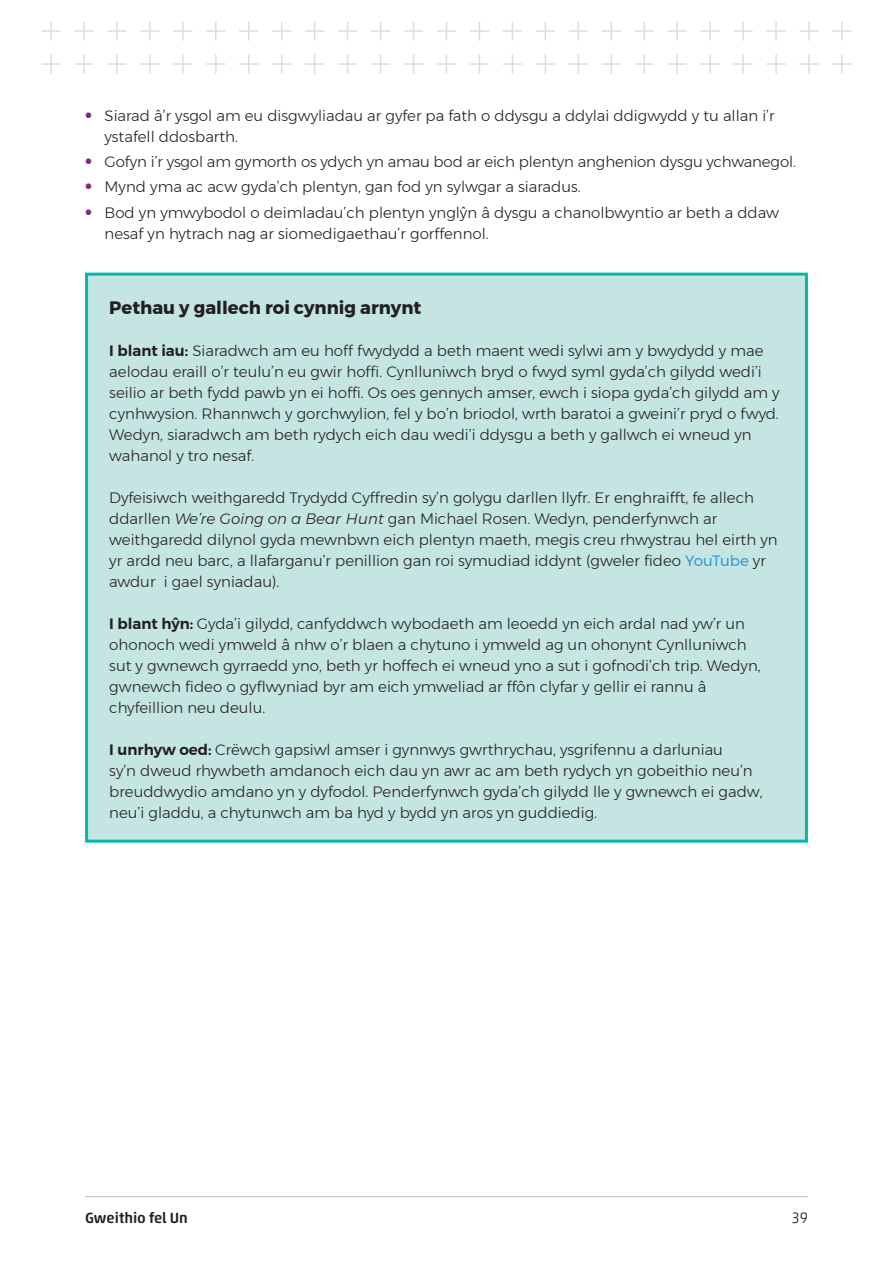
<style>
.page{position:relative;width:893px;height:1263px;background:#fff}
.page>*{position:absolute;margin:0;border:0;box-sizing:border-box;transform-origin:0 0}
.Heading_3__white{font:700 18px "Montserrat";color:#231f20}
.Body{font:300 15px/21px "Montserrat";color:#231f20}
.t1{font:500 15px "Akko Rounded Pro";color:#231f20}
.t2{font:300 15px "Akko Rounded Pro";color:#231f20}
.s1{font-weight:700;font-size:21px;color:#832a7c}
.s2{font-weight:600}
.s3{font-style:italic}
.s4{font-weight:400;color:#359bd6}
</style>
<div class="page">
<hr style="left:85px;top:1196px;width:723px;height:1px;background:#b6bec4">
<svg style="left:42px;top:22px;width:18px;height:18px"></svg>
<svg style="left:536px;top:22px;width:18px;height:18px"></svg>
<svg style="left:306px;top:22px;width:18px;height:18px"></svg>
<svg style="left:800px;top:22px;width:18px;height:18px"></svg>
<svg style="left:174px;top:22px;width:18px;height:18px"></svg>
<svg style="left:668px;top:22px;width:18px;height:18px"></svg>
<svg style="left:437px;top:22px;width:19px;height:18px"></svg>
<svg style="left:108px;top:22px;width:18px;height:18px"></svg>
<svg style="left:602px;top:22px;width:18px;height:18px"></svg>
<svg style="left:371px;top:22px;width:19px;height:18px"></svg>
<svg style="left:240px;top:22px;width:18px;height:18px"></svg>
<svg style="left:734px;top:22px;width:18px;height:18px"></svg>
<svg style="left:503px;top:22px;width:18px;height:18px"></svg>
<svg style="left:75px;top:22px;width:18px;height:18px"></svg>
<svg style="left:569px;top:22px;width:18px;height:18px"></svg>
<svg style="left:339px;top:22px;width:18px;height:18px"></svg>
<svg style="left:833px;top:22px;width:18px;height:18px"></svg>
<svg style="left:207px;top:22px;width:18px;height:18px"></svg>
<svg style="left:701px;top:22px;width:18px;height:18px"></svg>
<svg style="left:470px;top:22px;width:18px;height:18px"></svg>
<svg style="left:141px;top:22px;width:18px;height:18px"></svg>
<svg style="left:635px;top:22px;width:18px;height:18px"></svg>
<svg style="left:404px;top:22px;width:19px;height:18px"></svg>
<svg style="left:273px;top:22px;width:18px;height:18px"></svg>
<svg style="left:767px;top:22px;width:18px;height:18px"></svg>
<svg style="left:42px;top:55px;width:18px;height:18px"></svg>
<svg style="left:536px;top:55px;width:18px;height:18px"></svg>
<svg style="left:306px;top:55px;width:18px;height:18px"></svg>
<svg style="left:800px;top:55px;width:18px;height:18px"></svg>
<svg style="left:174px;top:55px;width:18px;height:18px"></svg>
<svg style="left:668px;top:55px;width:18px;height:18px"></svg>
<svg style="left:437px;top:55px;width:19px;height:18px"></svg>
<svg style="left:108px;top:55px;width:18px;height:18px"></svg>
<svg style="left:602px;top:55px;width:18px;height:18px"></svg>
<svg style="left:371px;top:55px;width:19px;height:18px"></svg>
<svg style="left:240px;top:55px;width:18px;height:18px"></svg>
<svg style="left:734px;top:55px;width:18px;height:18px"></svg>
<svg style="left:503px;top:55px;width:18px;height:18px"></svg>
<svg style="left:75px;top:55px;width:18px;height:18px"></svg>
<svg style="left:569px;top:55px;width:18px;height:18px"></svg>
<svg style="left:339px;top:55px;width:18px;height:18px"></svg>
<svg style="left:833px;top:55px;width:18px;height:18px"></svg>
<svg style="left:207px;top:55px;width:18px;height:18px"></svg>
<svg style="left:701px;top:55px;width:18px;height:18px"></svg>
<svg style="left:470px;top:55px;width:18px;height:18px"></svg>
<svg style="left:141px;top:55px;width:18px;height:18px"></svg>
<svg style="left:635px;top:55px;width:18px;height:18px"></svg>
<svg style="left:404px;top:55px;width:19px;height:18px"></svg>
<svg style="left:273px;top:55px;width:18px;height:18px"></svg>
<svg style="left:767px;top:55px;width:18px;height:18px"></svg>
<div style="left:87px;top:274px;width:719px;height:567px;background:#c4e5e2"></div>
<div style="left:85px;top:273px;width:723px;height:570px;border:3px solid #03b9ac"></div>
<p class="Body" style="left:105px;top:105px;width:672px;text-indent:-20px"><span class="s1">•</span> Siarad â’r ysgol am eu disgwyliadau ar gyfer pa fath o ddysgu a ddylai ddigwydd y tu allan i’r ystafell ddosbarth.</p>
<p class="Body" style="left:85px;top:151px;width:712px"><span class="s1">•</span> Gofyn i’r ysgol am gymorth os ydych yn amau bod ar eich plentyn anghenion dysgu ychwanegol.</p>
<p class="Body" style="left:85px;top:176px;width:497px"><span class="s1">•</span> Mynd yma ac acw gyda’ch plentyn, gan fod yn sylwgar a siaradus.</p>
<p class="Body" style="left:105px;top:202px;width:676px;text-indent:-20px"><span class="s1">•</span> Bod yn ymwybodol o deimladau’ch plentyn ynglŷn â dysgu a chanolbwyntio ar beth a ddaw nesaf yn hytrach nag ar siomedigaethau’r gorffennol.</p>
<p class="Heading_3__white" style="left:109px;top:293px;width:314px">Pethau y gallech roi cynnig arnynt</p>
<p class="Body" style="left:109px;top:340px;width:672px"><span class="s2">I blant iau:</span> Siaradwch am eu hoff fwydydd a beth maent wedi sylwi am y bwydydd y mae aelodau eraill o’r teulu’n eu gwir hoffi. Cynlluniwch bryd o fwyd syml gyda’ch gilydd wedi’i seilio ar beth fydd pawb yn ei hoffi. Os oes gennych amser, ewch i siopa gyda’ch gilydd am y cynhwysion. Rhannwch y gorchwylion, fel y bo’n briodol, wrth baratoi a gweini’r pryd o fwyd.<br>Wedyn, siaradwch am beth rydych eich dau wedi’i ddysgu a beth y gallwch ei wneud yn wahanol y tro nesaf.</p>
<p class="Body" style="left:109px;top:487px;width:670px">Dyfeisiwch weithgaredd Trydydd Cyffredin sy’n golygu darllen llyfr. Er enghraifft, fe allech ddarllen <span class="s3">We’re Going on a Bear Hunt</span> gan Michael Rosen. Wedyn, penderfynwch ar weithgaredd dilynol gyda mewnbwn eich plentyn maeth, megis creu rhwystrau hel eirth yn yr ardd neu barc, a llafarganu’r penillion gan roi symudiad iddynt (gweler fideo <span class="s4">YouTube</span> yr awdur i gael syniadau).</p>
<p class="Body" style="left:109px;top:613px;width:653px"><span class="s2">I blant hŷn:</span> Gyda’i gilydd, canfyddwch wybodaeth am leoedd yn eich ardal nad yw’r un ohonoch wedi ymweld â nhw o’r blaen a chytuno i ymweld ag un ohonynt Cynlluniwch sut y gwnewch gyrraedd yno, beth yr hoffech ei wneud yno a sut i gofnodi’ch trip. Wedyn, gwnewch fideo o gyflwyniad byr am eich ymweliad ar ffôn clyfar y gellir ei rannu â chyfeillion neu deulu.</p>
<p class="Body" style="left:109px;top:739px;width:655px"><span class="s2">I unrhyw oed:</span> Crëwch gapsiwl amser i gynnwys gwrthrychau, ysgrifennu a darluniau<br>sy’n dweud rhywbeth amdanoch eich dau yn awr ac am beth rydych yn gobeithio neu’n breuddwydio amdano yn y dyfodol. Penderfynwch gyda’ch gilydd lle y gwnewch ei gadw, neu’i gladdu, a chytunwch am ba hyd y bydd yn aros yn guddiedig.</p>
<p class="t1" style="left:85px;top:1209px;width:104px">Gweithio fel Un</p>
<p class="t2" style="left:791px;top:1209px;width:18px">39</p>
</div>
